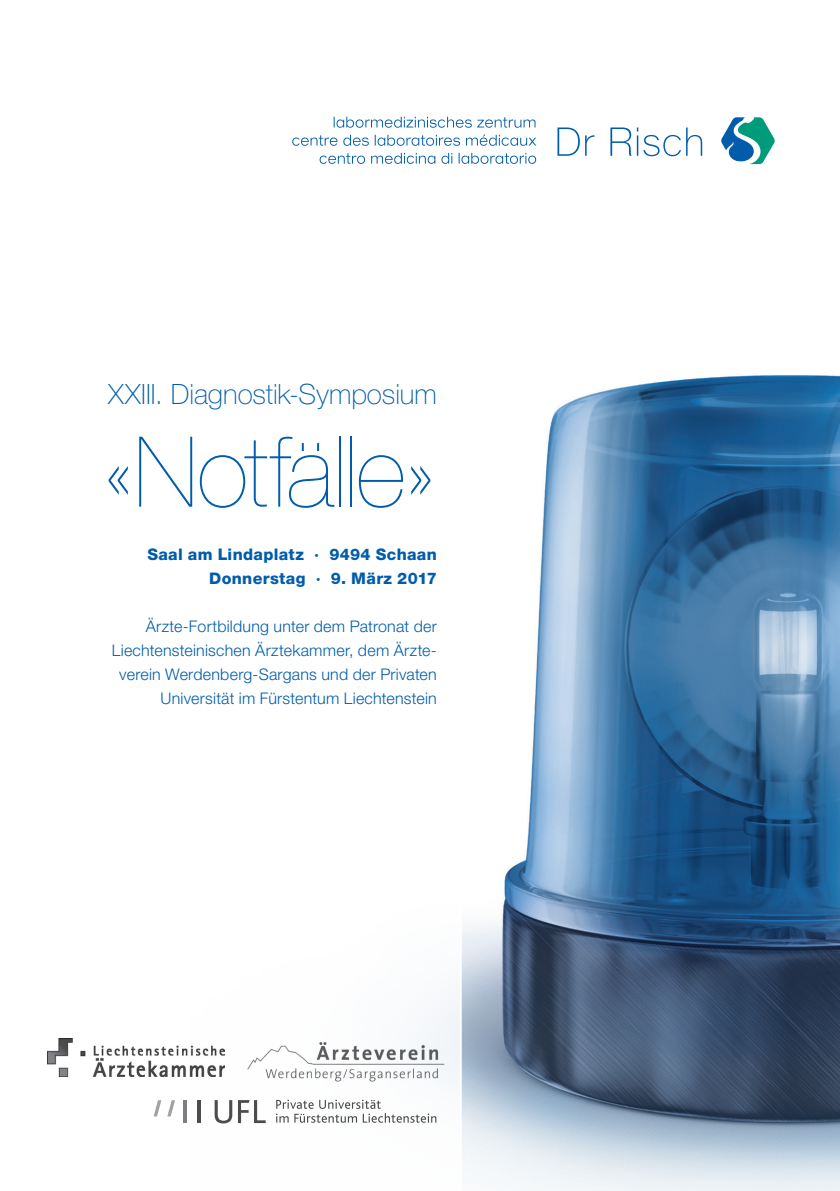
<style>
.page{position:relative;width:840px;height:1191px;background:#fff}
.page>*{position:absolute;margin:0;border:0;box-sizing:border-box;transform-origin:0 0}
.t1{font:200 98px "Helvetica Neue LT Std";letter-spacing:-.01em;color:#015dab}
.body_text_with_inden{font:100 28px "Helvetica Neue LT Std";color:#015dab}
.Grundtext{font:300 16px/24px "Helvetica Neue LT Std";letter-spacing:.015em;color:#015dab;text-align:right}
.t2{font:800 16px "Helvetica Neue LT Std";letter-spacing:.02em;color:#015dab}
</style>
<div class="page">
<img style="left:461px;top:375px;width:378px;height:816px">
<svg style="left:721px;top:117px;width:53px;height:47px"></svg>
<svg style="left:292px;top:117px;width:409px;height:47px"></svg>
<img style="left:47px;top:1038px;width:177px;height:38px">
<img style="left:247px;top:1030px;width:206px;height:52px">
<hr style="left:197px;top:1100px;width:3px;height:23px;background:#4b4c4d">
<hr style="left:183px;top:1100px;width:3px;height:23px;background:#7c7e81">
<svg style="left:167px;top:1100px;width:8px;height:16px"></svg>
<svg style="left:154px;top:1100px;width:7px;height:16px"></svg>
<svg style="left:214px;top:1100px;width:18px;height:23px"></svg>
<svg style="left:238px;top:1100px;width:27px;height:23px"></svg>
<svg style="left:276px;top:1099px;width:160px;height:23px"></svg>
<p class="body_text_with_inden" style="left:108px;top:378px;width:330px">XXIII. Diagnostik-Symposium</p>
<h1 class="t1" style="left:102px;top:415px;width:336px">«Notfälle»</h1>
<p class="t2" style="left:147px;top:545px;width:291px">Saal am Lindaplatz · 9494 Schaan</p>
<p class="t2" style="left:209px;top:569px;width:229px">Donnerstag · 9. März 2017</p>
<p class="Grundtext" style="left:112px;top:614px;width:326px">Ärzte-Fortbildung unter dem Patronat der Liechtensteinischen Ärztekammer, dem Ärzte&shy;verein Werdenberg-Sargans und der Privaten Universität im Fürstentum Liechtenstein</p>
</div>
